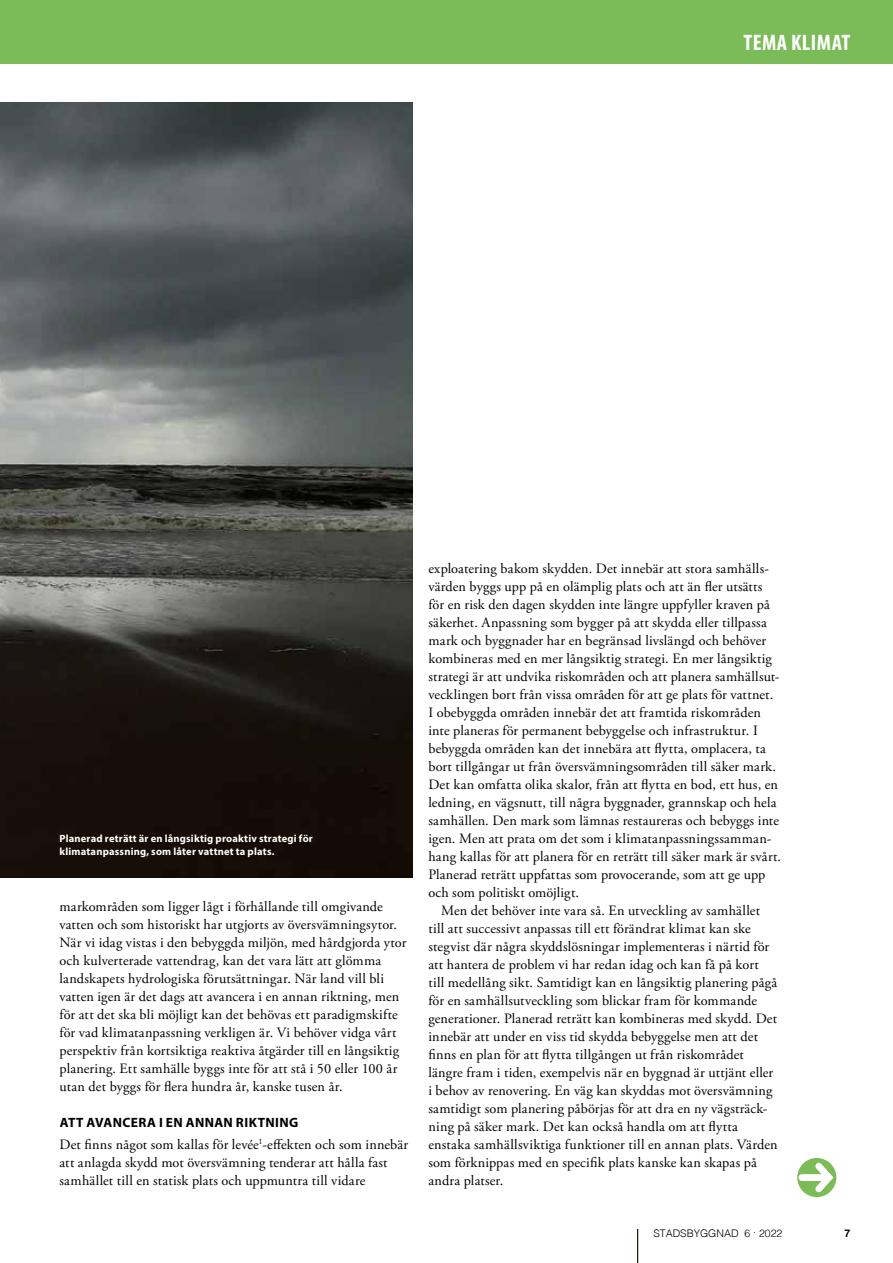
<style>
.page{position:relative;width:893px;height:1263px;background:#fff}
.page>*{position:absolute;margin:0;border:0;box-sizing:border-box;transform-origin:0 0}
.t1{font:700 condensed 22.5px "Myriad Pro";letter-spacing:.02em;color:#fff}
.t2{font:14.25px/18px "Adobe Garamond Pro";letter-spacing:.01em;color:#000}
.t3{font:700 13.5px "Myriad Pro";letter-spacing:.03em;color:#000}
.t4{font:700 10.5px/12.8px "Myriad Pro";letter-spacing:.02em;color:#fff}
.t5{font:300 10.5px "Helvetica";color:#000}
.t6{font:700 10.5px "Helvetica";color:#000}
</style>
<div class="page">
<div style="left:0;top:0;width:893px;height:64px;background:#7bbb58"></div>
<hr style="left:637px;top:1229px;width:1px;height:34px;background:#000">
<img style="left:0;top:102px;width:412px;height:775px">
<div style="left:797px;top:1158px;width:39px;height:39px;background:#7bbb58;border-radius:50%"></div>
<svg style="left:798px;top:1163px;width:37px;height:31px"></svg>
<h1 class="t1" style="left:743px;top:30px;width:108px">TEMA KLIMAT</h1>
<p class="t4" style="left:60px;top:832px;width:255px">Planerad reträtt är en långsiktig proaktiv strategi för klimatanpassning, som låter vattnet ta plats.</p>
<p class="t2" style="left:60px;top:898px;width:348px">markområden som ligger lågt i förhållande till omgivande vatten och som historiskt har utgjorts av översvämningsytor.<br>När vi idag vistas i den bebyggda miljön, med hårdgjorda ytor och kulverterade vattendrag, kan det vara lätt att glömma landskapets hydrologiska förutsättningar. När land vill bli vatten igen är det dags att avancera i en annan riktning, men för att det ska bli möjligt kan det behövas ett paradigmskifte för vad klimatanpassning verkligen är. Vi behöver vidga vårt perspektiv från kortsiktiga reaktiva åtgärder till en långsiktig planering. Ett samhälle byggs inte för att stå i 50 eller 100 år utan det byggs för fera hundra år, kanske tusen år.</p>
<h5 class="t3" style="left:60px;top:1113px;width:240px">ATT AVANCERA I EN ANNAN RIKTNING</h5>
<p class="t2" style="left:60px;top:1136px;width:350px">Det fnns något som kallas för levée<sup>1</sup>-efekten och som innebär att anlagda skydd mot översvämning tenderar att hålla fast samhället till en statisk plats och uppmuntra till vidare</p>
<p class="t2" style="left:428px;top:560px;width:354px">exploatering bakom skydden. Det innebär att stora samhälls&shy;värden byggs upp på en olämplig plats och att än fer utsätts för en risk den dagen skydden inte längre uppfyller kraven på säkerhet. Anpassning som bygger på att skydda eller tillpassa mark och byggnader har en begränsad livslängd och behöver kombineras med en mer långsiktig strategi. En mer långsiktig strategi är att undvika riskområden och att planera samhällsut&shy;vecklingen bort från vissa områden för att ge plats för vattnet.<br>I obebyggda områden innebär det att framtida riskområden inte planeras för permanent bebyggelse och infrastruktur. I bebyggda områden kan det innebära att fytta, omplacera, ta bort tillgångar ut från översvämningsområden till säker mark.<br>Det kan omfatta olika skalor, från att fytta en bod, ett hus, en ledning, en vägsnutt, till några byggnader, grannskap och hela samhällen. Den mark som lämnas restaureras och bebyggs inte igen. Men att prata om det som i klimatanpassningssamman&shy;hang kallas för att planera för en reträtt till säker mark är svårt.<br>Planerad reträtt uppfattas som provocerande, som att ge upp och som politiskt omöjligt.</p>
<p class="t2" style="left:428px;top:902px;width:351px;text-indent:13px">Men det behöver inte vara så. En utveckling av samhället till att successivt anpassas till ett förändrat klimat kan ske stegvist där några skyddslösningar implementeras i närtid för att hantera de problem vi har redan idag och kan få på kort till medellång sikt. Samtidigt kan en långsiktig planering pågå för en samhällsutveckling som blickar fram för kommande generationer. Planerad reträtt kan kombineras med skydd. Det innebär att under en viss tid skydda bebyggelse men att det fnns en plan för att fytta tillgången ut från riskområdet längre fram i tiden, exempelvis när en byggnad är uttjänt eller i behov av renovering. En väg kan skyddas mot översvämning samtidigt som planering påbörjas för att dra en ny vägsträck&shy;ning på säker mark. Det kan också handla om att fytta enstaka samhällsviktiga funktioner till en annan plats. Värden som förknippas med en specifk plats kanske kan skapas på andra platser.</p>
<p class="t5" style="left:653px;top:1224px;width:130px">STADSBYGGNAD 6 2022</p>
<p class="t6" style="left:845px;top:1227px;width:7px">7</p>
<p class="t5" style="left:753px;top:1223px;width:4px">·</p>
</div>
